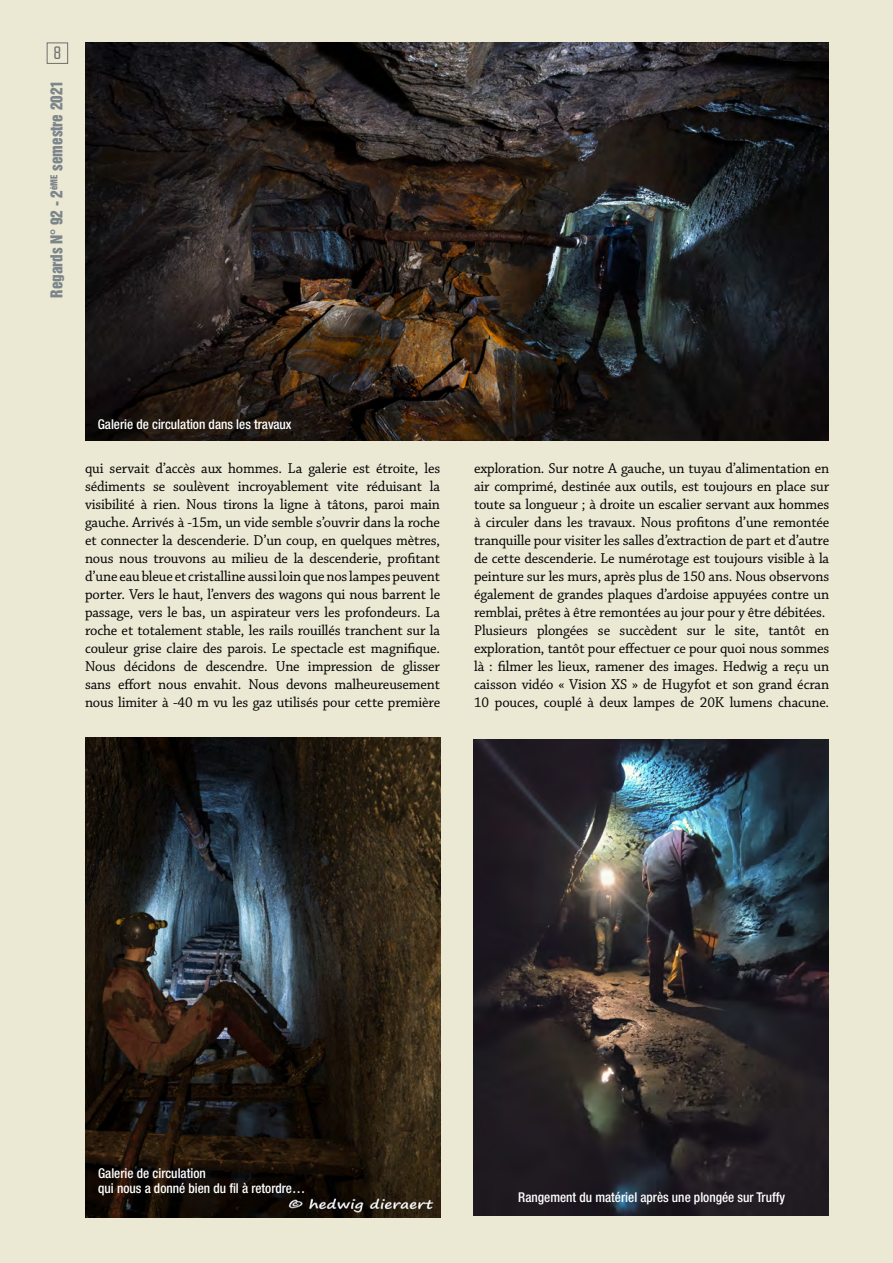
<style>
.page{position:relative;width:893px;height:1263px;background:#ebe8d4}
.page>*{position:absolute;margin:0;border:0;box-sizing:border-box;transform-origin:0 0}
.t1{font:18px "Refrigerator Deluxe";color:#706f6f}
.t2{font:15px/18px "Chaparral Pro";letter-spacing:-.01em;color:#000;text-align:justify}
.t3{font:15px "Helvetica Inserat LT Std";color:#7c858a}
.t4{font:500 condensed 13.5px/15px "Helvetica Neue LT Std";color:#fff}
</style>
<div class="page">
<div style="left:47px;top:43px;width:21px;height:21px;border:1px solid #706f6f"></div>
<img style="left:85px;top:43px;width:743px;height:397px">
<img style="left:85px;top:738px;width:355px;height:479px">
<img style="left:473px;top:739px;width:355px;height:477px">
<p class="t1" style="left:53px;top:43px;width:9px">8</p>
<p class="t3" style="left:48px;top:298px;width:219px;rotate:-90deg">Regards N° 92 - 2<sup>èME</sup> semestre 2021</p>
<p class="t4" style="left:98px;top:416px;width:195px">Galerie de circulation dans les travaux</p>
<p class="t2" style="left:85px;top:459px;width:357px">qui servait d’accès aux hommes. La galerie est étroite, les sédiments se soulèvent incroyablement vite réduisant la visibilité à rien. Nous tirons la ligne à tâtons, paroi main gauche. Arrivés à -15m, un vide semble s’ouvrir dans la roche et connecter la descenderie. D’un coup, en quelques mètres, nous nous trouvons au milieu de la descenderie, profitant d’une eau bleue et cristalline aussi loin que nos lampes peuvent porter. Vers le haut, l’envers des wagons qui nous barrent le passage, vers le bas, un aspirateur vers les profondeurs. La roche et totalement stable, les rails rouillés tranchent sur la couleur grise claire des parois. Le spectacle est magnifique.<br>Nous décidons de descendre. Une impression de glisser sans effort nous envahit. Nous devons malheureusement nous limiter à -40 m vu les gaz utilisés pour cette première</p>
<p class="t2" style="left:474px;top:459px;width:357px;text-align:left">exploration. Sur notre A gauche, un tuyau d’alimentation en air comprimé, destinée aux outils, est toujours en place sur toute sa longueur ; à droite un escalier servant aux hommes à circuler dans les travaux. Nous profitons d’une remontée tranquille pour visiter les salles d’extraction de part et d’autre de cette descenderie. Le numérotage est toujours visible à la peinture sur les murs, après plus de 150 ans. Nous observons également de grandes plaques d’ardoise appuyées contre un remblai, prêtes à être remontées au jour pour y être débitées.<br>Plusieurs plongées se succèdent sur le site, tantôt en exploration, tantôt pour effectuer ce pour quoi nous sommes là : filmer les lieux, ramener des images. Hedwig a reçu un caisson vidéo « Vision XS » de Hugyfot et son grand écran 10 pouces, couplé à deux lampes de 20K lumens chacune.</p>
<p class="t4" style="left:98px;top:1166px;width:209px">Galerie de circulation<br>qui nous a donné bien du fil à retordre…</p>
<p class="t4" style="left:518px;top:1189px;width:268px">Rangement du matériel après une plongée sur Truffy</p>
</div>
